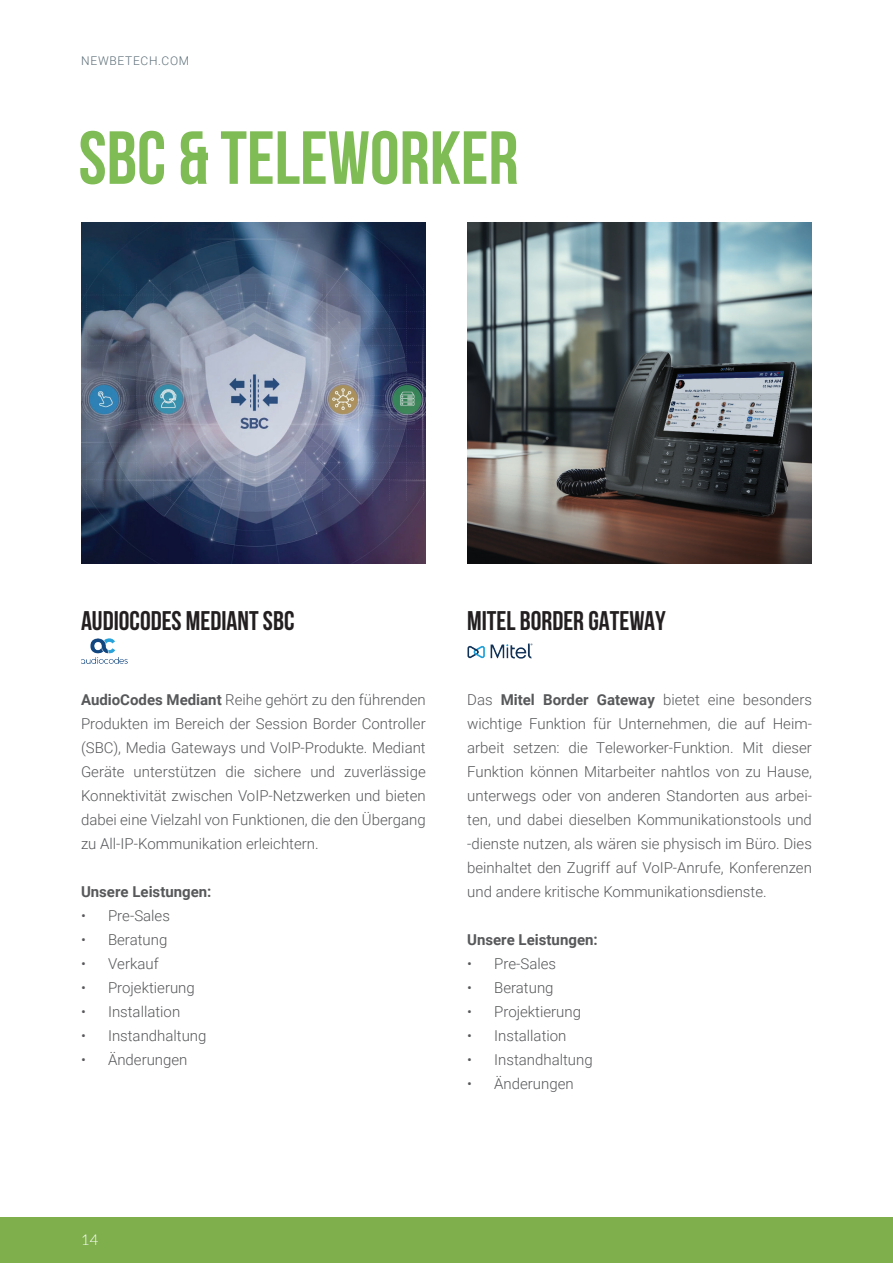
<style>
.page{position:relative;width:893px;height:1263px;background:#fff}
.page>*{position:absolute;margin:0;border:0;box-sizing:border-box;transform-origin:0 0}
.t1{font:700 75px "Bebas Neue";color:#80bc56}
.t2{font:700 27px "Bebas Neue";color:#231f20}
.t3{font:300 15px/24px "Roboto";color:#57585a;text-align:justify}
.t4{font:700 15px "Roboto";color:#57585a}
.t5{font:300 15px "Lato";color:#fff}
.t6{font:300 12px "Roboto";letter-spacing:.06em;color:#5c6f78}
.s1{font-weight:700}
</style>
<div class="page">
<div style="left:0;top:1217px;width:893px;height:45px;background:#7faf4d"></div>
<img style="left:81px;top:223px;width:345px;height:340px">
<img style="left:467px;top:223px;width:345px;height:340px">
<img style="left:467px;top:643px;width:66px;height:16px">
<img style="left:81px;top:638px;width:47px;height:26px">
<p class="t6" style="left:81px;top:52px;width:110px">NEWBETECH.COM</p>
<h1 class="t1" style="left:79px;top:117px;width:441px">SBC &amp; TELEWORKER</h1>
<h2 class="t2" style="left:81px;top:606px;width:215px">AUDIOCODES MEDIANT SBC</h2>
<h2 class="t2" style="left:467px;top:606px;width:200px">MITEL BORDER GATEWAY</h2>
<p class="t3" style="left:81px;top:687px;width:346px"><span class="s1">AudioCodes Mediant</span> Reihe gehört zu den führenden Produkten im Bereich der Session Border Controller (SBC), Media Gateways und VoIP-Produkte. Mediant Geräte unterstützen die sichere und zuverlässige Konnektivität zwischen VoIP-Netzwerken und bieten dabei eine Vielzahl von Funktionen, die den Übergang zu All-IP-Kommunikation erleichtern.</p>
<p class="t4" style="left:81px;top:881px;width:132px">Unsere Leistungen:</p>
<p class="t3" style="left:81px;top:903px;width:90px">• Pre-Sales</p>
<p class="t3" style="left:81px;top:927px;width:88px">• Beratung</p>
<p class="t3" style="left:81px;top:951px;width:79px">• Verkauf</p>
<p class="t3" style="left:81px;top:975px;width:115px">• Projektierung</p>
<p class="t3" style="left:81px;top:999px;width:101px">• Installation</p>
<p class="t3" style="left:81px;top:1023px;width:127px">• Instandhaltung</p>
<p class="t3" style="left:81px;top:1047px;width:108px">• Änderungen</p>
<p class="t3" style="left:467px;top:687px;width:346px">Das <span class="s1">Mitel Border Gateway</span> bietet eine besonders wichtige Funktion für Unternehmen, die auf Heim&shy;arbeit setzen: die Teleworker-Funktion. Mit dieser Funktion können Mitarbeiter nahtlos von zu Hause, unterwegs oder von anderen Standorten aus arbei&shy;ten, und dabei dieselben Kommunikationstools und -dienste nutzen, als wären sie physisch im Büro. Dies beinhaltet den Zugriff auf VoIP-Anrufe, Konferenzen und andere kritische Kommunikationsdienste.</p>
<p class="t4" style="left:467px;top:929px;width:132px">Unsere Leistungen:</p>
<p class="t3" style="left:467px;top:951px;width:90px">• Pre-Sales</p>
<p class="t3" style="left:467px;top:975px;width:88px">• Beratung</p>
<p class="t3" style="left:467px;top:999px;width:115px">• Projektierung</p>
<p class="t3" style="left:467px;top:1023px;width:101px">• Installation</p>
<p class="t3" style="left:467px;top:1047px;width:127px">• Instandhaltung</p>
<p class="t3" style="left:467px;top:1071px;width:108px">• Änderungen</p>
<p class="t5" style="left:81px;top:1229px;width:19px">14</p>
</div>
